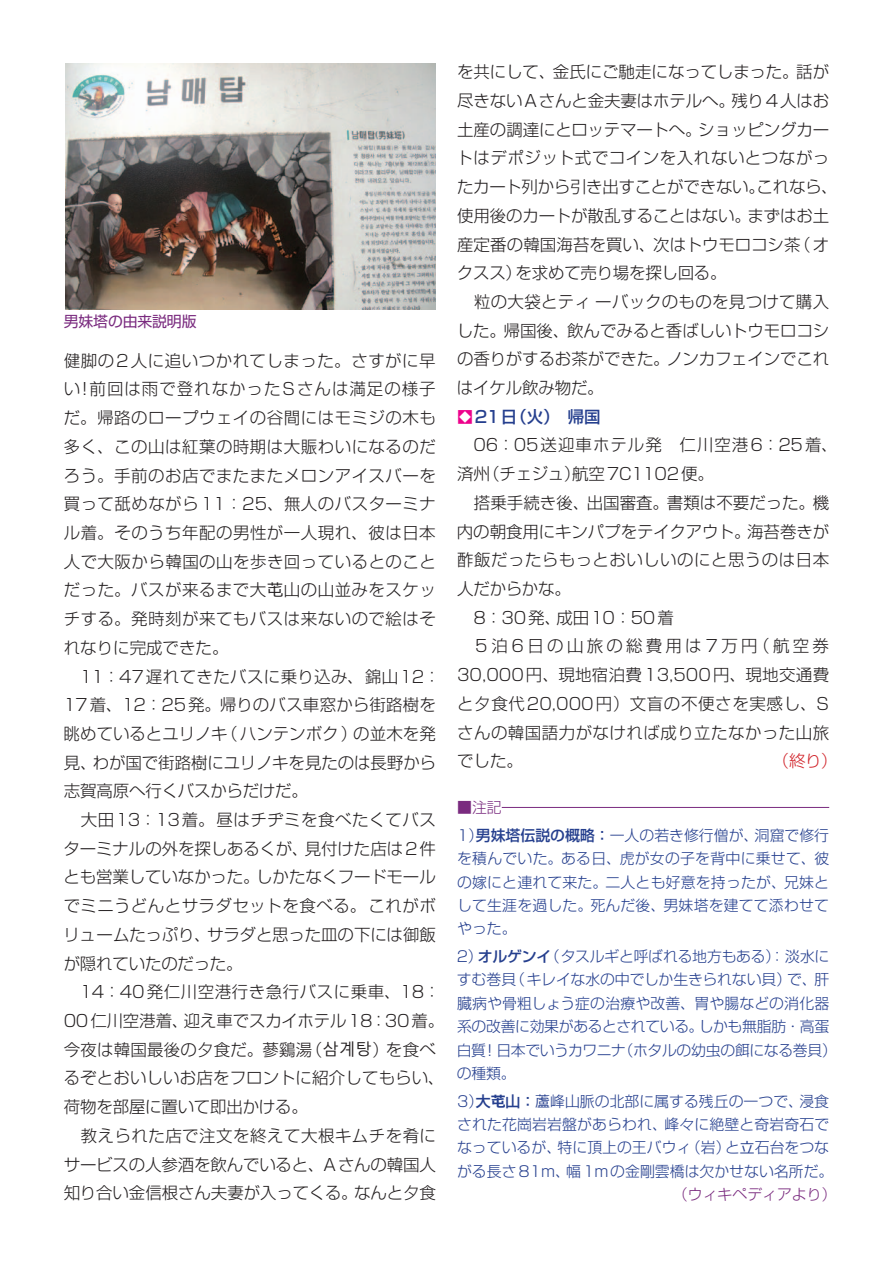
<style>
.page{position:relative;width:893px;height:1263px;background:#fff}
.page>*{position:absolute;margin:0;border:0;box-sizing:border-box;transform-origin:0 0}
.t1{font:300 16.5px/28.7px "Shin Go Pro";letter-spacing:.005em;color:#231f20}
.t2{font:300 16.5px/28.7px "Shin Go Pro";letter-spacing:.025em;color:#231f20}
.t3{font:300 16.5px "Shin Go Pro";color:#d1232a}
.t4{font:300 14.85px/23.4px "Shin Go Pro";color:#253f8e}
.t5{font:300 14.85px/23.4px "Shin Go Pro";letter-spacing:-.02em;color:#253f8e}
.t6{font:300 14.85px "Shin Go Pro";color:#7a2b7f}
.t7{font:14.85px "Shin Go Pro";letter-spacing:-.01em;color:#7a2b7f}
.s1{font-family:"Meiryo";font-weight:400}
.s2{font-family:"Malgun Gothic";font-weight:400}
.s3{font-weight:500;font-size:15.9px;color:#ed028c}
.s4{font-weight:500;color:#253f8e}
.s5{color:#7a2b7f}
.s6{font-weight:500}
.s7{font-family:"Meiryo";font-weight:700}
</style>
<div class="page">
<img style="left:65px;top:64px;width:371px;height:245px">
<hr style="left:502px;top:807px;width:327px;height:1px;background:#7a2b7f">
<p class="t7" style="left:64px;top:309px;width:134px">男妹塔の由来説明版</p>
<p class="t1" style="left:63px;top:344px;width:383px">健脚の2人に追いつかれてしまった。さすがに早い!前回は雨で登れなかったSさんは満足の様子だ。帰路のロープウェイの谷間にはモミジの木も多く、この山は紅葉の時期は大賑わいになるのだろう。手前のお店でまたまたメロンアイスバーを買って舐めながら11：25、無人のバスターミナル着。そのうち年配の男性が一人現れ、彼は日本人で大阪から韓国の山を歩き回っているとのことだった。バスが来るまで大<span class="s1">芚</span>山の山並みをスケッチする。発時刻が来てもバスは来ないので絵はそれなりに完成できた。<br>　11：47遅れてきたバスに乗り込み、錦山12：<br>17着、12：25発。帰りのバス車窓から街路樹を眺めているとユリノキ（ハンテンボク）の並木を発見、わが国で街路樹にユリノキを見たのは長野から志賀高原へ行くバスからだけだ。<br>　大田13：13着。昼はチヂミを食べたくてバスターミナルの外を探しあるくが、見付けた店は2件とも営業していなかった。しかたなくフードモールでミニうどんとサラダセットを食べる。これがボリュームたっぷり、サラダと思った皿の下には御飯が隠れていたのだった。<br>　14：40発仁川空港行き急行バスに乗車、18：<br>00仁川空港着、迎え車でスカイホテル18：30着。今夜は韓国最後の夕食だ。蔘鷄湯（<span class="s2">삼계탕</span>）を食べるぞとおいしいお店をフロントに紹介してもらい、荷物を部屋に置いて即出かける。<br>　教えられた店で注文を終えて大根キムチを肴にサービスの人参酒を飲んでいると、Aさんの韓国人知り合い金信根さん夫妻が入ってくる。なんと夕食</p>
<p class="t1" style="left:457px;top:56px;width:383px">を共にして、金氏にご馳走になってしまった。話が尽きないAさんと金夫妻はホテルへ。残り4人はお土産の調達にとロッテマートへ。ショッピングカートはデポジット式でコインを入れないとつながったカート列から引き出すことができない。これなら、使用後のカートが散乱することはない。まずはお土産定番の韓国海苔を買い、次はトウモロコシ茶（オクスス）を求めて売り場を探し回る。<br>　粒の大袋とティーバックのものを見つけて購入した。帰国後、飲んでみると香ばしいトウモロコシの香りがするお茶ができた。ノンカフェインでこれはイケル飲み物だ。</p>
<p class="t2" style="left:457px;top:400px;width:382px"><span class="s3">▪</span><span class="s4">21日（火）　帰国<br></span>　06：05送迎車ホテル発　仁川空港6：25着、済州（チェジュ）航空7C1102便。<br>　搭乗手続き後、出国審査。書類は不要だった。機内の朝食用にキンパプをテイクアウト。海苔巻きが酢飯だったらもっとおいしいのにと思うのは日本人だからかな。<br>　8：30発、成田10：50着<br>　5泊6日の山旅の総費用は7万円（航空券<br>30,000円、現地宿泊費13,500円、現地交通費と夕食代20,000円）文盲の不便さを実感し、Sさんの韓国語力がなければ成り立たなかった山旅でした。</p>
<p class="t3" style="left:773px;top:747px;width:67px">（終り）</p>
<p class="t4" style="left:457px;top:792px;width:374px;line-height:27.6px"><span class="s5">■注記<br></span>1）<span class="s6">男妹塔伝説の概略：</span>一人の若き修行僧が、洞窟で修行</p>
<p class="t4" style="left:457px;top:845px;width:374px;text-align:justify">を積んでいた。ある日、虎が女の子を背中に乗せて、彼の嫁にと連れて来た。二人とも好意を持ったが、兄妹として生涯を過した。死んだ後、男妹塔を建てて添わせてやった。</p>
<p class="t5" style="left:457px;top:943px;width:382px">2）<span class="s6">オルゲンイ</span>（タスルギと呼ばれる地方もある）：淡水にすむ巻貝（キレイな水の中でしか生きられない貝）で、肝臓病や骨粗しょう症の治療や改善、胃や腸などの消化器系の改善に効果があるとされている。しかも無脂肪・高蛋白質! 日本でいうカワニナ（ホタルの幼虫の餌になる巻貝）の種類。</p>
<p class="t4" style="left:457px;top:1087px;width:378px">3）<span class="s6">大</span><span class="s7">芚</span><span class="s6">山：</span><span class="s1">蘆</span>峰山脈の北部に属する残丘の一つで、浸食された花崗岩岩盤があらわれ、峰々に絶壁と奇岩奇石でなっているが、特に頂上の王バウィ（岩）と<span class="s1">立</span>石台をつながる長さ81m、幅1mの金剛雲橋は欠かせない名所だ。</p>
<p class="t6" style="left:673px;top:1182px;width:165px">（ウィキペディアより）</p>
</div>
